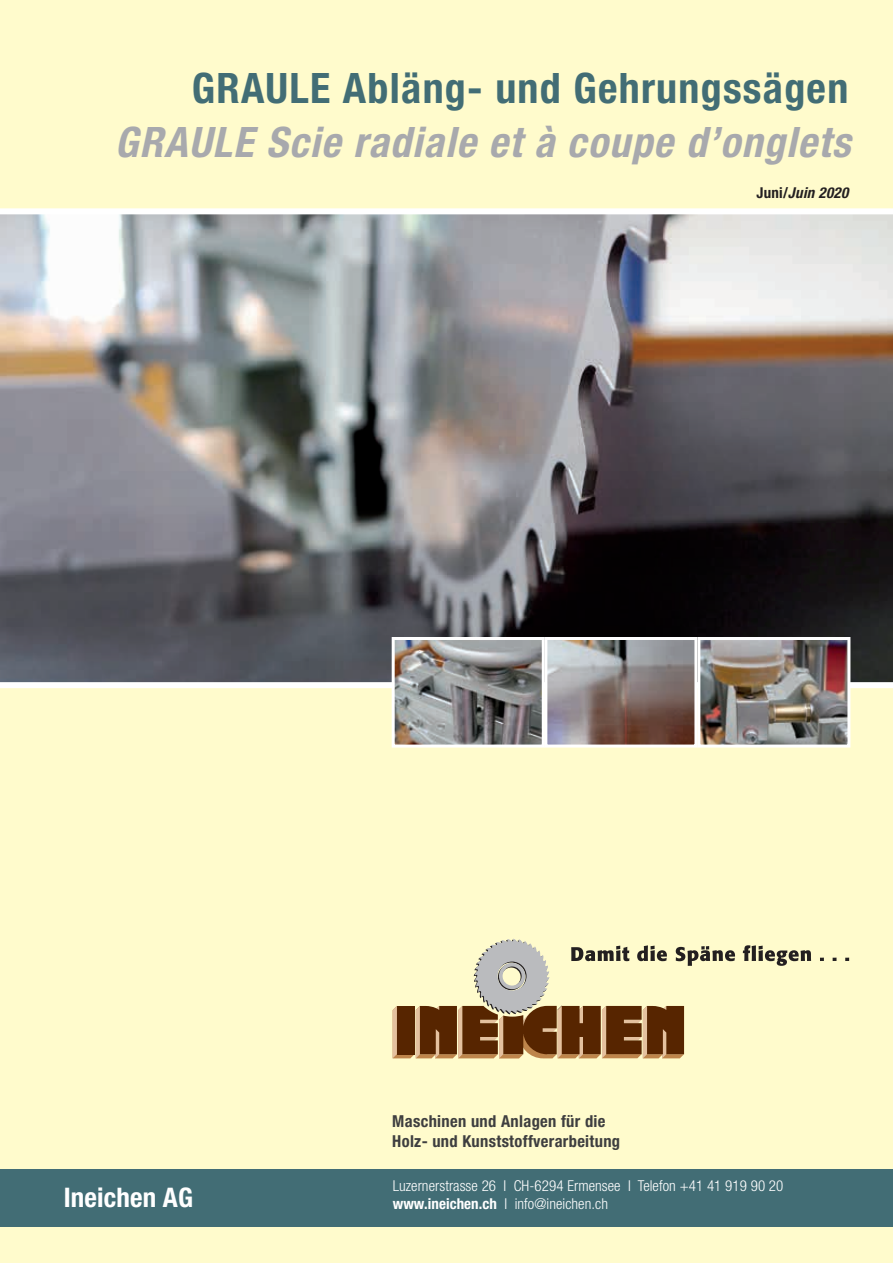
<style>
.page{position:relative;width:893px;height:1263px;background:#fffbcc}
.page>*{position:absolute;margin:0;border:0;box-sizing:border-box;transform-origin:0 0}
.t1{font:italic 700 condensed 42px "Helvetica Neue LT Std";letter-spacing:.03em;color:#a8a9ad}
.t2{font:700 condensed 42px "Helvetica Neue LT Std";letter-spacing:.03em;color:#426d75}
.t3{font:700 condensed 27px "Helvetica Neue LT Std";letter-spacing:.005em;color:#fff}
.t4{font:700 condensed 16.5px/19.5px "Helvetica Neue LT Std";letter-spacing:.02em;color:#3e3e3f}
.t5{font:300 condensed 15px "Helvetica Neue LT Std";letter-spacing:.005em;color:#fff}
.t6{font:italic 700 condensed 15px "Helvetica Neue LT Std";letter-spacing:.02em;color:#231f20}
.s1{font-style:normal}
.s2{font-weight:700}
</style>
<div class="page">
<img style="left:0;top:208px;width:893px;height:480px">
<img style="left:390px;top:635px;width:462px;height:113px">
<div style="left:0;top:1169px;width:893px;height:57px;background:#426d75"></div>
<svg style="left:393px;top:939px;width:342px;height:119px"></svg>
<svg style="left:743px;top:945px;width:68px;height:21px"></svg>
<svg style="left:820px;top:957px;width:4px;height:4px"></svg>
<svg style="left:833px;top:957px;width:3px;height:4px"></svg>
<svg style="left:845px;top:957px;width:4px;height:4px"></svg>
<h1 class="t2" style="left:192px;top:63px;width:658px">GRAULE Abläng- und Gehrungssägen</h1>
<h1 class="t1" style="left:115px;top:117px;width:737px">GRAULE Scie radiale et à coupe d’onglets</h1>
<p class="t6" style="left:756px;top:183px;width:93px"><span class="s1">Juni/</span>Juin 2020</p>
<p class="t4" style="left:392px;top:1111px;width:229px">Maschinen und Anlagen für die<br>Holz- und Kunststoffverarbeitung</p>
<p class="t5" style="left:393px;top:1177px;width:392px">Luzernerstrasse 26 I CH-6294 Ermensee I Telefon +41 41 919 90 20</p>
<h2 class="t3" style="left:64px;top:1181px;width:131px">Ineichen AG</h2>
<p class="t5" style="left:393px;top:1195px;width:217px"><span class="s2">www.ineichen.ch</span> I info@ineichen.ch</p>
</div>
